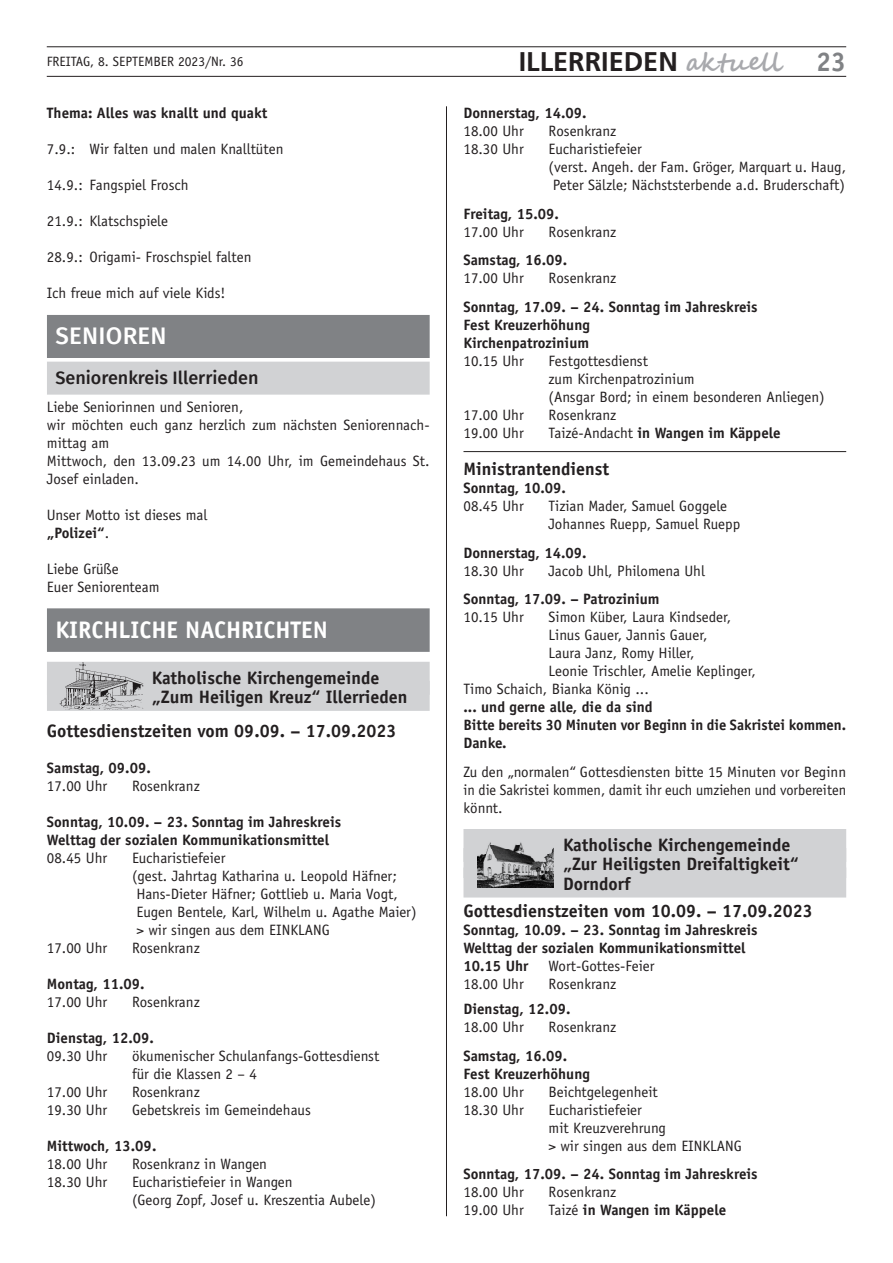
<style>
.page{position:relative;width:893px;height:1263px;background:#fff}
.page>*{position:absolute;margin:0;border:0;box-sizing:border-box;transform-origin:0 0}
.t1{font:700 27px "Frutiger";color:#231f20}
.t2{font:700 27px "Officina Sans";color:#808285}
.t3{font:700 24px "Officina Sans";color:#fff}
.t4{font:500 24px "Fira Sans";letter-spacing:.01em;color:#fff}
.t5{font:700 18px/19.5px "Officina Sans";color:#231f20}
.t6{font:500 18px "Fira Sans";color:#231f20}
.t7{font:15px/18px "Officina Sans";color:#231f20}
.t8{font:700 15px/18px "Officina Sans";color:#231f20}
.t9{font:13.5px "Officina Sans";color:#231f20}
.s1{font-family:"Segoe Script";font-size:25.5px;color:#a8a9ad}
.s2{font-weight:400}
.s3{font-weight:700}
</style>
<div class="page">
<hr style="left:47px;top:76px;width:799px;height:1px;background:#231f20">
<hr style="left:47px;top:47px;width:799px;height:1px;background:#231f20">
<hr style="left:446px;top:106px;width:1px;height:1110px;background:#231f20">
<hr style="left:463px;top:451px;width:383px;height:1px;background:#231f20">
<div style="left:463px;top:829px;width:383px;height:33px;background:#d1d2d4"></div>
<div style="left:463px;top:848px;width:383px;height:30px;background:#d1d2d4"></div>
<div style="left:463px;top:867px;width:383px;height:30px;background:#d1d2d4"></div>
<svg style="left:553px;top:847px;width:1px;height:40px"></svg>
<img style="left:477px;top:842px;width:76px;height:45px">
<div style="left:47px;top:315px;width:383px;height:43px;background:#808285"></div>
<div style="left:47px;top:362px;width:383px;height:32px;background:#d1d2d4"></div>
<div style="left:47px;top:608px;width:383px;height:44px;background:#808285"></div>
<div style="left:47px;top:662px;width:383px;height:33px;background:#d1d2d4"></div>
<div style="left:47px;top:681px;width:383px;height:30px;background:#d1d2d4"></div>
<img style="left:60px;top:662px;width:83px;height:48px">
<p class="t9" style="left:47px;top:53px;width:198px">FREITAG, 8. SEPTEMBER 2023/Nr. 36</p>
<h1 class="t1" style="left:519px;top:46px;width:264px">ILLERRIEDEN <span class="s1">aktuell</span></h1>
<h1 class="t2" style="left:816px;top:45px;width:32px">23</h1>
<p class="t8" style="left:463px;top:104px;width:125px">Donnerstag, 14.09.</p>
<p class="t7" style="left:463px;top:122px;width:62px">18.00 Uhr</p>
<p class="t7" style="left:548px;top:122px;width:69px">Rosenkranz</p>
<p class="t7" style="left:463px;top:140px;width:62px">18.30 Uhr</p>
<p class="t7" style="left:548px;top:140px;width:299px">Eucharistiefeier<br>(verst. Angeh. der Fam. Gröger, Marquart u. Haug,<br>Peter Sälzle; Nächststerbende a.d. Bruderschaft)</p>
<p class="t8" style="left:463px;top:204px;width:97px">Freitag, 15.09.</p>
<p class="t7" style="left:463px;top:223px;width:62px">17.00 Uhr</p>
<p class="t7" style="left:548px;top:223px;width:69px">Rosenkranz</p>
<p class="t8" style="left:463px;top:251px;width:105px">Samstag, 16.09.</p>
<p class="t7" style="left:463px;top:269px;width:62px">17.00 Uhr</p>
<p class="t7" style="left:548px;top:269px;width:69px">Rosenkranz</p>
<p class="t8" style="left:463px;top:297px;width:296px">Sonntag, 17.09. – 24. Sonntag im Jahreskreis<br>Fest Kreuzerhöhung<br>Kirchenpatrozinium</p>
<p class="t7" style="left:463px;top:352px;width:62px">10.15 Uhr</p>
<p class="t7" style="left:548px;top:352px;width:278px">Festgottesdienst<br>zum Kirchenpatrozinium<br>(Ansgar Bord; in einem besonderen Anliegen)</p>
<p class="t7" style="left:463px;top:406px;width:62px">17.00 Uhr</p>
<p class="t7" style="left:548px;top:406px;width:69px">Rosenkranz</p>
<p class="t7" style="left:463px;top:424px;width:62px">19.00 Uhr</p>
<p class="t8" style="left:548px;top:423px;width:234px"><span class="s2">Taizé-Andacht</span> in Wangen im Käppele</p>
<p class="t5" style="left:463px;top:459px;width:147px">Ministrantendienst</p>
<p class="t8" style="left:463px;top:479px;width:104px">Sonntag, 10.09.</p>
<p class="t7" style="left:463px;top:497px;width:62px">08.45 Uhr</p>
<p class="t7" style="left:548px;top:497px;width:193px">Tizian Mader, Samuel Goggele<br>Johannes Ruepp, Samuel Ruepp</p>
<p class="t8" style="left:463px;top:543px;width:125px">Donnerstag, 14.09.</p>
<p class="t7" style="left:463px;top:562px;width:62px">18.30 Uhr</p>
<p class="t7" style="left:548px;top:562px;width:158px">Jacob Uhl, Philomena Uhl</p>
<p class="t8" style="left:463px;top:590px;width:198px">Sonntag, 17.09. – Patrozinium</p>
<p class="t7" style="left:463px;top:608px;width:62px">10.15 Uhr</p>
<p class="t7" style="left:548px;top:608px;width:184px">Simon Küber, Laura Kindseder,</p>
<p class="t7" style="left:548px;top:626px;width:160px">Linus Gauer, Jannis Gauer,</p>
<p class="t7" style="left:548px;top:644px;width:148px">Laura Janz, Romy Hiller,</p>
<p class="t7" style="left:548px;top:662px;width:209px">Leonie Trischler, Amelie Keplinger,</p>
<p class="t7" style="left:463px;top:680px;width:187px">Timo Schaich, Bianka König ...</p>
<p class="t8" style="left:463px;top:698px;width:384px">... und gerne alle, die da sind<br>Bitte bereits 30 Minuten vor Beginn in die Sakristei kommen.<br>Danke.</p>
<p class="t7" style="left:463px;top:763px;width:384px;text-align:justify">Zu den „normalen“ Gottesdiensten bitte 15 Minuten vor Beginn in die Sakristei kommen, damit ihr euch umziehen und vorbereiten könnt.</p>
<p class="t5" style="left:563px;top:835px;width:237px">Katholische Kirchengemeinde „Zur Heiligsten Dreifaltigkeit“<br>Dorndorf</p>
<p class="t5" style="left:463px;top:901px;width:351px">Gottesdienstzeiten vom 10.09. – 17.09.2023</p>
<p class="t8" style="left:463px;top:921px;width:296px">Sonntag, 10.09. – 23. Sonntag im Jahreskreis<br>Welttag der sozialen Kommunikationsmittel<br>10.15 Uhr</p>
<p class="t8" style="left:47px;top:104px;width:222px">Thema: Alles was knallt und quakt</p>
<p class="t7" style="left:47px;top:140px;width:238px">7.9.: Wir falten und malen Knalltüten</p>
<p class="t7" style="left:47px;top:176px;width:143px">14.9.: Fangspiel Frosch</p>
<p class="t7" style="left:47px;top:212px;width:123px">21.9.: Klatschspiele</p>
<p class="t7" style="left:47px;top:248px;width:206px">28.9.: Origami- Froschspiel falten</p>
<p class="t7" style="left:47px;top:284px;width:180px">Ich freue mich auf viele Kids!</p>
<h2 class="t4" style="left:56px;top:316px;width:113px">SENIOREN</h2>
<p class="t6" style="left:55px;top:364px;width:205px">Seniorenkreis Illerrieden</p>
<p class="t7" style="left:47px;top:398px;width:384px">Liebe Seniorinnen und Senioren,<br>wir möchten euch ganz herzlich zum nächsten Seniorennach&shy;mittag am<br>Mittwoch, den 13.09.23 um 14.00 Uhr, im Gemeindehaus St.<br>Josef einladen.</p>
<p class="t7" style="left:47px;top:506px;width:162px">Unser Motto ist dieses mal <span class="s3">„Polizei“</span>.</p>
<p class="t7" style="left:47px;top:560px;width:114px">Liebe Grüße<br>Euer Seniorenteam</p>
<h2 class="t3" style="left:55px;top:614px;width:274px">KIRCHLICHE NACHRICHTEN</h2>
<p class="t5" style="left:152px;top:667px;width:257px">Katholische Kirchengemeinde „Zum Heiligen Kreuz“ Illerrieden</p>
<p class="t5" style="left:47px;top:721px;width:351px">Gottesdienstzeiten vom 09.09. – 17.09.2023</p>
<p class="t8" style="left:47px;top:759px;width:105px">Samstag, 09.09.</p>
<p class="t7" style="left:47px;top:777px;width:62px">17.00 Uhr</p>
<p class="t7" style="left:132px;top:777px;width:69px">Rosenkranz</p>
<p class="t8" style="left:47px;top:813px;width:296px">Sonntag, 10.09. – 23. Sonntag im Jahreskreis<br>Welttag der sozialen Kommunikationsmittel</p>
<p class="t7" style="left:47px;top:849px;width:62px">08.45 Uhr</p>
<p class="t7" style="left:132px;top:849px;width:286px">Eucharistiefeier<br>(gest. Jahrtag Katharina u. Leopold Häfner; Hans-Dieter Häfner; Gottlieb u. Maria Vogt, Eugen Bentele, Karl, Wilhelm u. Agathe Maier) &gt; wir singen aus dem EINKLANG</p>
<p class="t7" style="left:47px;top:939px;width:62px">17.00 Uhr</p>
<p class="t7" style="left:132px;top:939px;width:69px">Rosenkranz</p>
<p class="t8" style="left:47px;top:975px;width:99px">Montag, 11.09.</p>
<p class="t7" style="left:47px;top:993px;width:62px">17.00 Uhr</p>
<p class="t7" style="left:132px;top:993px;width:69px">Rosenkranz</p>
<p class="t8" style="left:47px;top:1029px;width:108px">Dienstag, 12.09.</p>
<p class="t7" style="left:47px;top:1047px;width:62px">09.30 Uhr</p>
<p class="t7" style="left:132px;top:1047px;width:249px">ökumenischer Schulanfangs-Gottesdienst für die Klassen 2 – 4</p>
<p class="t7" style="left:47px;top:1083px;width:62px">17.00 Uhr</p>
<p class="t7" style="left:132px;top:1083px;width:69px">Rosenkranz</p>
<p class="t7" style="left:47px;top:1101px;width:62px">19.30 Uhr</p>
<p class="t7" style="left:132px;top:1101px;width:180px">Gebetskreis im Gemeindehaus</p>
<p class="t8" style="left:47px;top:1137px;width:111px">Mittwoch, 13.09.</p>
<p class="t7" style="left:47px;top:1155px;width:62px">18.00 Uhr</p>
<p class="t7" style="left:132px;top:1155px;width:137px">Rosenkranz in Wangen</p>
<p class="t7" style="left:47px;top:1173px;width:62px">18.30 Uhr</p>
<p class="t7" style="left:132px;top:1173px;width:245px">Eucharistiefeier in Wangen<br>(Georg Zopf, Josef u. Kreszentia Aubele)</p>
<p class="t7" style="left:548px;top:957px;width:107px">Wort-Gottes-Feier</p>
<p class="t7" style="left:463px;top:975px;width:62px">18.00 Uhr</p>
<p class="t7" style="left:548px;top:975px;width:69px">Rosenkranz</p>
<p class="t8" style="left:463px;top:1000px;width:108px">Dienstag, 12.09.</p>
<p class="t7" style="left:463px;top:1018px;width:62px">18.00 Uhr</p>
<p class="t7" style="left:548px;top:1018px;width:69px">Rosenkranz</p>
<p class="t8" style="left:463px;top:1047px;width:128px">Samstag, 16.09.<br>Fest Kreuzerhöhung</p>
<p class="t7" style="left:463px;top:1083px;width:62px">18.00 Uhr</p>
<p class="t7" style="left:548px;top:1083px;width:111px">Beichtgelegenheit</p>
<p class="t7" style="left:463px;top:1101px;width:62px">18.30 Uhr</p>
<p class="t7" style="left:548px;top:1101px;width:195px">Eucharistiefeier<br>mit Kreuzverehrung<br>&gt; wir singen aus dem EINKLANG</p>
<p class="t8" style="left:463px;top:1165px;width:296px">Sonntag, 17.09. – 24. Sonntag im Jahreskreis</p>
<p class="t7" style="left:463px;top:1183px;width:62px">18.00 Uhr</p>
<p class="t7" style="left:548px;top:1183px;width:69px">Rosenkranz</p>
<p class="t7" style="left:463px;top:1201px;width:62px">19.00 Uhr</p>
<p class="t8" style="left:548px;top:1201px;width:179px"><span class="s2">Taizé</span> in Wangen im Käppele</p>
</div>
